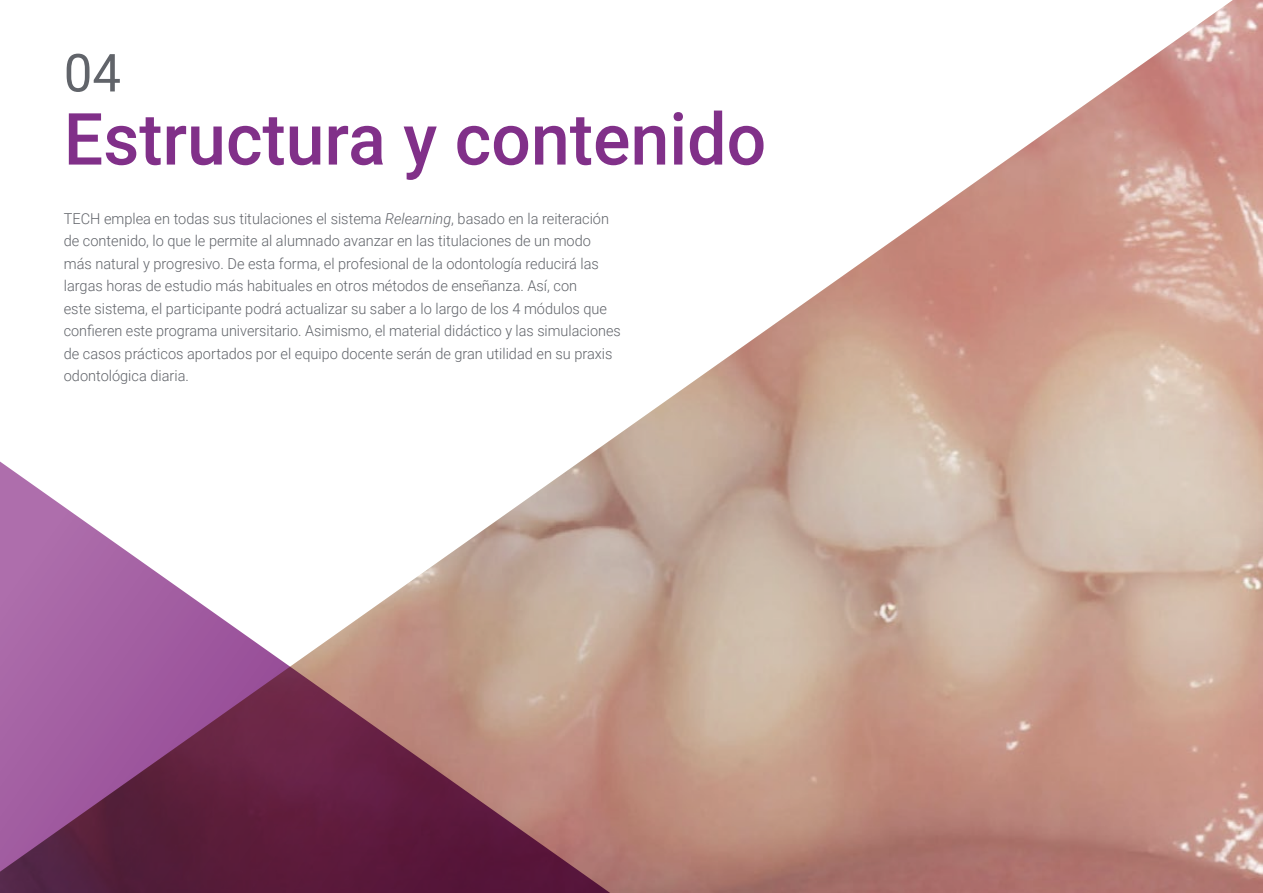
<style>
.page{position:relative;width:1263px;height:893px;background:#fff}
.page>*{position:absolute;margin:0;border:0;box-sizing:border-box;transform-origin:0 0}
.t1{font:500 72px "Roboto";color:#813089}
.t2{font:52.5px "Roboto";color:#61646a}
.t3{font:300 15px/22.5px "Roboto";color:#61646a}
.s1{font-style:italic}
</style>
<div class="page">
<img style="left:602px;top:0;width:661px;height:893px">
<svg style="left:0;top:446px;width:640px;height:447px"></svg>
<h2 class="t2" style="left:64px;top:36px;width:59px">04</h2>
<h1 class="t1" style="left:64px;top:89px;width:704px">Estructura y contenido</h1>
<p class="t3" style="left:64px;top:207px;width:558px">TECH emplea en todas sus titulaciones el sistema <span class="s1">Relearning</span>, basado en la reiteración de contenido, lo que le permite al alumnado avanzar en las titulaciones de un modo más natural y progresivo. De esta forma, el profesional de la odontología reducirá las largas horas de estudio más habituales en otros métodos de enseñanza. Así, con<br>este sistema, el participante podrá actualizar su saber a lo largo de los 4 módulos que confieren este programa universitario. Asimismo, el material didáctico y las simulaciones de casos prácticos aportados por el equipo docente serán de gran utilidad en su praxis odontológica diaria.</p>
</div>
